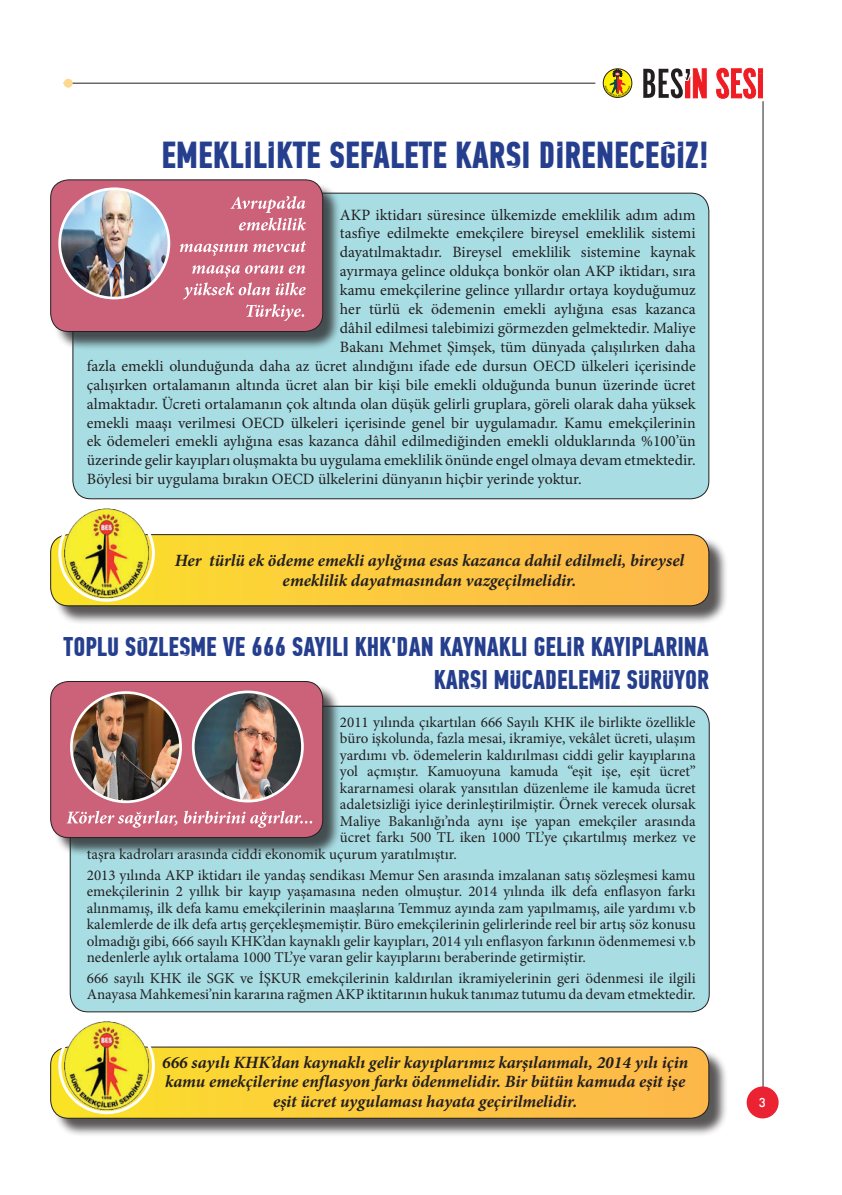
<style>
.page{position:relative;width:842px;height:1195px;background:#fff}
.page>*{position:absolute;margin:0;border:0;box-sizing:border-box;transform-origin:0 0}
.t1{font:700 37.5px "Isci Filmleri Festivali";color:#253f8e}
.t2{font:700 27px/32.4px "Isci Filmleri Festivali";color:#253f8e;text-align:right}
.t3{font:italic 700 17.25px/19.5px "Minion Pro";letter-spacing:-.005em;color:#231f20;text-align:center}
.t4{font:15.75px "Minion Pro";color:#231f20}
.t5{font:15px/16.5px "Minion Pro";color:#231f20;text-align:justify}
.t6{font:500 12px "Futura";color:#fff}
</style>
<div class="page">
<hr style="left:64px;top:83px;width:531px;height:1px;background:#231f20">
<div style="left:64px;top:79px;width:9px;height:9px;background:#fed88f;border-radius:50%"></div>
<hr style="left:763px;top:101px;width:1px;height:1007px;background:#231f20">
<div style="left:747px;top:1086px;width:32px;height:32px;background:#eb2231;border-radius:50%"></div>
<svg style="left:716px;top:68px;width:47px;height:31px"></svg>
<svg style="left:643px;top:68px;width:63px;height:30px"></svg>
<div style="left:603px;top:69px;width:29px;height:28px;background:#46412e;border-radius:50%"></div>
<div style="left:603px;top:69px;width:29px;height:29px;border:1px solid #231f20;border-radius:50%"></div>
<svg style="left:605px;top:70px;width:25px;height:27px"></svg>
<div style="left:70px;top:706px;width:639px;height:306px;background:#a8dde4;border-radius:18px"></div>
<div style="left:73px;top:193px;width:636px;height:306px;background:#a8dde4;border-radius:18px"></div>
<div style="left:53px;top:683px;width:289px;height:173px;background:#231f20;opacity:.75"></div>
<div style="left:51px;top:681px;width:272px;height:156px;background:#cb6279;border-radius:18px"></div>
<div style="left:50px;top:681px;width:273px;height:157px;border:1px solid #231f20;border-radius:18px"></div>
<div style="left:53px;top:182px;width:289px;height:168px;background:#231f20;opacity:.75"></div>
<div style="left:51px;top:180px;width:272px;height:151px;background:#cb6279;border-radius:18px"></div>
<div style="left:50px;top:180px;width:273px;height:152px;border:1px solid #231f20;border-radius:18px"></div>
<svg style="left:67px;top:811px;width:245px;height:17px"></svg>
<img style="left:71px;top:692px;width:110px;height:110px;border-radius:55px">
<div style="left:70px;top:691px;width:112px;height:112px;border:3px solid #fff;border-radius:50%"></div>
<img style="left:60px;top:189px;width:109px;height:109px;border-radius:55px">
<div style="left:58px;top:187px;width:112px;height:112px;border:3px solid #fff;border-radius:50%"></div>
<img style="left:193px;top:692px;width:109px;height:109px;border-radius:55px">
<div style="left:192px;top:690px;width:112px;height:112px;border:3px solid #fff;border-radius:50%"></div>
<div style="left:53px;top:537px;width:675px;height:88px;background:#231f20;opacity:.75"></div>
<svg style="left:51px;top:535px;width:658px;height:71px;background:#fbc83f"></svg>
<div style="left:50px;top:534px;width:659px;height:72px;border:1px solid #231f20;border-radius:18px"></div>
<div style="left:53px;top:1049px;width:675px;height:88px;background:#231f20;opacity:.75"></div>
<svg style="left:51px;top:1047px;width:658px;height:71px;background:#fbc83f"></svg>
<div style="left:50px;top:1047px;width:659px;height:71px;border:1px solid #231f20;border-radius:18px"></div>
<img style="left:60px;top:507px;width:93px;height:93px;border-radius:47px">
<div style="left:58px;top:505px;width:97px;height:97px;border:3px solid #fff;border-radius:50%"></div>
<img style="left:60px;top:1019px;width:93px;height:93px;border-radius:47px">
<div style="left:58px;top:1017px;width:97px;height:97px;border:3px solid #fff;border-radius:50%"></div>
<svg style="left:183px;top:265px;width:123px;height:56px"></svg>
<svg style="left:180px;top:241px;width:126px;height:15px"></svg>
<svg style="left:230px;top:196px;width:76px;height:34px"></svg>
<h1 class="t1" style="left:161px;top:132px;width:549px">EMEKLİLİKTE SEFALETE KARŞI DİRENECEĞİZ!</h1>
<p class="t4" style="left:340px;top:204px;width:357px">AKP iktidarı süresince ülkemizde emeklilik adım adım</p>
<p class="t4" style="left:340px;top:223px;width:357px">tasfiye edilmekte emekçilere bireysel emeklilik sistemi</p>
<p class="t4" style="left:340px;top:242px;width:357px">dayatılmaktadır. Bireysel emeklilik sistemine kaynak</p>
<p class="t4" style="left:340px;top:261px;width:357px">ayırmaya gelince oldukça bonkör olan AKP iktidarı, sıra</p>
<p class="t4" style="left:340px;top:280px;width:357px">kamu emekçilerine gelince yıllardır ortaya koyduğumuz</p>
<p class="t4" style="left:340px;top:298px;width:357px">her türlü ek ödemenin emekli aylığına esas kazanca</p>
<p class="t4" style="left:340px;top:317px;width:357px">dâhil edilmesi talebimizi görmezden gelmektedir. Maliye</p>
<p class="t4" style="left:340px;top:336px;width:357px">Bakanı Mehmet Şimşek, tüm dünyada çalışılırken daha</p>
<p class="t4" style="left:87px;top:355px;width:610px">fazla emekli olunduğunda daha az ücret alındığını ifade ede dursun OECD ülkeleri içerisinde</p>
<p class="t4" style="left:87px;top:374px;width:610px">çalışırken ortalamanın altında ücret alan bir kişi bile emekli olduğunda bunun üzerinde ücret</p>
<p class="t4" style="left:87px;top:393px;width:610px">almaktadır. Ücreti ortalamanın çok altında olan düşük gelirli gruplara, göreli olarak daha yüksek</p>
<p class="t4" style="left:87px;top:412px;width:610px">emekli maaşı verilmesi OECD ülkeleri içerisinde genel bir uygulamadır. Kamu emekçilerinin</p>
<p class="t4" style="left:87px;top:431px;width:610px">ek ödemeleri emekli aylığına esas kazanca dâhil edilmediğinden emekli olduklarında %100’ün</p>
<p class="t4" style="left:87px;top:450px;width:610px">üzerinde gelir kayıpları oluşmakta bu uygulama emeklilik önünde engel olmaya devam etmektedir.</p>
<p class="t4" style="left:87px;top:469px;width:496px">Böylesi bir uygulama bırakın OECD ülkelerini dünyanın hiçbir yerinde yoktur.</p>
<p class="t3" style="left:175px;top:549px;width:511px;line-height:20.7px">Her türlü ek ödeme emekli aylığına esas kazanca dahil edilmeli, bireysel emeklilik dayatmasından vazgeçilmelidir.</p>
<h2 class="t2" style="left:64px;top:631px;width:647px">TOPLU SÖZLEŞME VE 666 SAYILI KHK'DAN KAYNAKLI GELİR KAYIPLARINA<br>KARŞI MÜCADELEMİZ SÜRÜYOR</h2>
<p class="t5" style="left:340px;top:714px;width:357px">2011 yılında çıkartılan 666 Sayılı KHK ile birlikte özellikle</p>
<p class="t5" style="left:340px;top:730px;width:357px">büro işkolunda, fazla mesai, ikramiye, vekâlet ücreti, ulaşım</p>
<p class="t5" style="left:340px;top:747px;width:357px">yardımı vb. ödemelerin kaldırılması ciddi gelir kayıplarına</p>
<p class="t5" style="left:340px;top:763px;width:357px">yol açmıştır. Kamuoyuna kamuda “eşit işe, eşit ücret”</p>
<p class="t5" style="left:340px;top:780px;width:357px">kararnamesi olarak yansıtılan düzenleme ile kamuda ücret</p>
<p class="t5" style="left:340px;top:796px;width:357px">adaletsizliği iyice derinleştirilmiştir. Örnek verecek olursak</p>
<p class="t5" style="left:340px;top:813px;width:357px">Maliye Bakanlığı’nda aynı işe yapan emekçiler arasında</p>
<p class="t5" style="left:340px;top:829px;width:357px">ücret farkı 500 TL iken 1000 TL’ye çıkartılmış merkez ve</p>
<p class="t5" style="left:87px;top:846px;width:372px">taşra kadroları arasında ciddi ekonomik uçurum yaratılmıştır.</p>
<p class="t5" style="left:87px;top:866px;width:610px">2013 yılında AKP iktidarı ile yandaş sendikası Memur Sen arasında imzalanan satış sözleşmesi kamu emekçilerinin 2 yıllık bir kayıp yaşamasına neden olmuştur. 2014 yılında ilk defa enflasyon farkı alınmamış, ilk defa kamu emekçilerinin maaşlarına Temmuz ayında zam yapılmamış, aile yardımı v.b kalemlerde de ilk defa artış gerçekleşmemiştir. Büro emekçilerinin gelirlerinde reel bir artış söz konusu olmadığı gibi, 666 sayılı KHK’dan kaynaklı gelir kayıpları, 2014 yılı enflasyon farkının ödenmemesi v.b nedenlerle aylık ortalama 1000 TL’ye varan gelir kayıplarını beraberinde getirmiştir.</p>
<p class="t5" style="left:87px;top:970px;width:610px">666 sayılı KHK ile SGK ve İŞKUR emekçilerinin kaldırılan ikramiyelerinin geri ödenmesi ile ilgili<br>Anayasa Mahkemesi’nin kararına rağmen AKP iktitarının hukuk tanımaz tutumu da devam etmektedir.</p>
<p class="t3" style="left:162px;top:1052px;width:527px">666 sayılı KHK’dan kaynaklı gelir kayıplarımız karşılanmalı, 2014 yılı için kamu emekçilerine enflasyon farkı ödenmelidir. Bir bütün kamuda eşit işe eşit ücret uygulaması hayata geçirilmelidir.</p>
<p class="t6" style="left:759px;top:1094px;width:9px">3</p>
</div>
